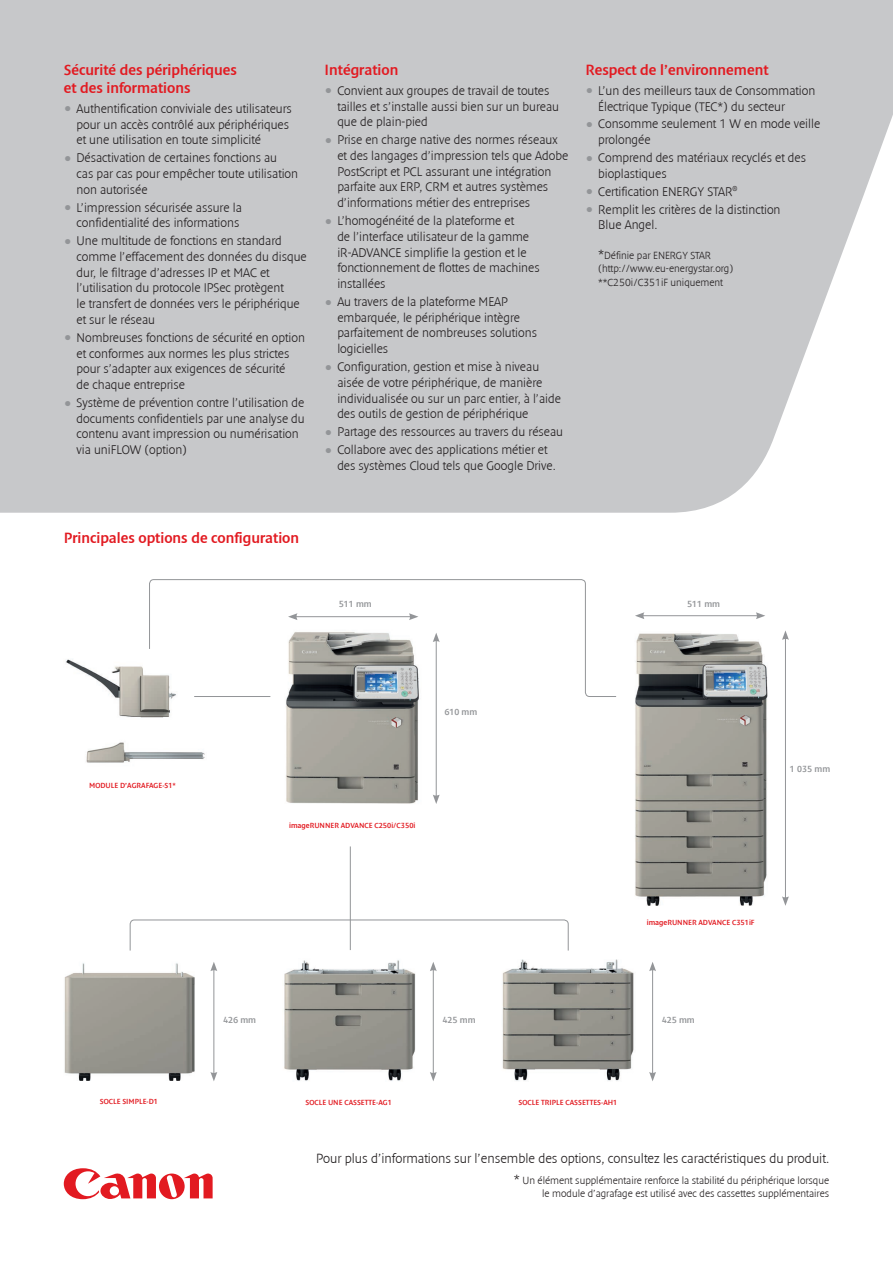
<style>
.page{position:relative;width:893px;height:1263px;background:#fff}
.page>*{position:absolute;margin:0;border:0;box-sizing:border-box;transform-origin:0 0}
.Bodycopy_8_11{font:15px/18px "Denda New";color:#e21a21}
.Bodycopy_8_11-2{font:300 13.5px "Denda New";color:#231f20}
.Bodycopy_8_11-3{font:300 12.75px/15.8px "Denda New";color:#231f20}
.Bodycopy_8_11-4{font:300 10.5px/13.5px "Denda New";color:#231f20}
.Balloon_text_bigger{font:9px "Denda New";color:#939598}
.Balloon_text_bigger-2{font:7.5px "Denda New";color:#e21a21}
.s1{font-size:27px;color:#939598}
.s2{font-size:13.5px}
</style>
<div class="page">
<svg style="left:64px;top:1168px;width:149px;height:31px"></svg>
<div style="left:0;top:0;width:893px;height:513px;background:#c7c8ca"></div>
<hr style="left:652px;top:969px;width:1px;height:105px;background:#939598">
<svg style="left:649px;top:1072px;width:7px;height:9px"></svg>
<svg style="left:649px;top:962px;width:7px;height:9px"></svg>
<img style="left:66px;top:659px;width:107px;height:59px">
<svg style="left:129px;top:919px;width:440px;height:32px"></svg>
<hr style="left:350px;top:846px;width:1px;height:104px;background:#939598">
<img style="left:502px;top:959px;width:132px;height:122px">
<img style="left:86px;top:742px;width:119px;height:21px">
<hr style="left:436px;top:640px;width:1px;height:157px;background:#939598">
<svg style="left:433px;top:794px;width:7px;height:10px"></svg>
<img style="left:286px;top:697px;width:133px;height:107px">
<img style="left:635px;top:633px;width:133px;height:273px">
<hr style="left:642px;top:615px;width:116px;height:1px;background:#939598">
<svg style="left:635px;top:612px;width:9px;height:7px"></svg>
<svg style="left:756px;top:612px;width:9px;height:7px"></svg>
<hr style="left:785px;top:637px;width:1px;height:262px;background:#939598">
<svg style="left:782px;top:896px;width:7px;height:10px"></svg>
<svg style="left:782px;top:630px;width:7px;height:10px"></svg>
<img style="left:284px;top:960px;width:132px;height:121px">
<hr style="left:433px;top:969px;width:1px;height:105px;background:#939598">
<svg style="left:430px;top:1072px;width:7px;height:9px"></svg>
<svg style="left:430px;top:962px;width:7px;height:9px"></svg>
<hr style="left:213px;top:969px;width:1px;height:105px;background:#939598">
<svg style="left:210px;top:1072px;width:7px;height:9px"></svg>
<svg style="left:210px;top:962px;width:7px;height:9px"></svg>
<img style="left:64px;top:963px;width:131px;height:118px">
<svg style="left:149px;top:579px;width:468px;height:118px"></svg>
<p class="Bodycopy_8_11" style="left:64px;top:61px;width:175px">Sécurité des périphériques et des informations</p>
<p class="Bodycopy_8_11-3" style="left:77px;top:101px;width:217px;text-indent:-13px"><span class="s1">•</span> Authentification conviviale des utilisateurs pour un accès contrôlé aux périphériques et une utilisation en toute simplicité</p>
<p class="Bodycopy_8_11-3" style="left:77px;top:150px;width:223px;text-indent:-13px"><span class="s1">•</span> Désactivation de certaines fonctions au<br>cas par cas pour empêcher toute utilisation non autorisée</p>
<p class="Bodycopy_8_11-3" style="left:64px;top:199px;width:179px;text-align:right"><span class="s1">•</span> L’impression sécurisée assure la confidentialité des informations</p>
<p class="Bodycopy_8_11-3" style="left:77px;top:233px;width:232px;text-indent:-13px"><span class="s1">•</span> Une multitude de fonctions en standard comme l’effacement des données du disque dur, le filtrage d’adresses IP et MAC et l’utilisation du protocole IPSec protègent<br>le transfert de données vers le périphérique et sur le réseau</p>
<p class="Bodycopy_8_11-3" style="left:77px;top:330px;width:230px;text-indent:-13px"><span class="s1">•</span> Nombreuses fonctions de sécurité en option et conformes aux normes les plus strictes pour s’adapter aux exigences de sécurité<br>de chaque entreprise</p>
<p class="Bodycopy_8_11-3" style="left:77px;top:395px;width:230px;text-indent:-13px"><span class="s1">•</span> Système de prévention contre l’utilisation de documents confidentiels par une analyse du contenu avant impression ou numérisation via uniFLOW (option)</p>
<p class="Bodycopy_8_11" style="left:325px;top:61px;width:75px">Intégration</p>
<p class="Bodycopy_8_11-3" style="left:337px;top:83px;width:223px;text-indent:-13px"><span class="s1">•</span> Convient aux groupes de travail de toutes tailles et s’installe aussi bien sur un bureau que de plain-pied</p>
<p class="Bodycopy_8_11-3" style="left:337px;top:132px;width:232px;text-indent:-13px"><span class="s1">•</span> Prise en charge native des normes réseaux et des langages d’impression tels que Adobe PostScript et PCL assurant une intégration parfaite aux ERP, CRM et autres systèmes d’informations métier des entreprises</p>
<p class="Bodycopy_8_11-3" style="left:337px;top:213px;width:204px;text-indent:-13px"><span class="s1">•</span> L’homogénéité de la plateforme et<br>de l’interface utilisateur de la gamme iR-ADVANCE simplifie la gestion et le fonctionnement de flottes de machines installées</p>
<p class="Bodycopy_8_11-3" style="left:337px;top:294px;width:201px;text-indent:-13px"><span class="s1">•</span> Au travers de la plateforme MEAP embarquée, le périphérique intègre parfaitement de nombreuses solutions logicielles</p>
<p class="Bodycopy_8_11-3" style="left:337px;top:359px;width:225px;text-indent:-13px"><span class="s1">•</span> Configuration, gestion et mise à niveau aisée de votre périphérique, de manière individualisée ou sur un parc entier, à l’aide des outils de gestion de périphérique</p>
<p class="Bodycopy_8_11-3" style="left:325px;top:424px;width:240px"><span class="s1">•</span> Partage des ressources au travers du réseau</p>
<p class="Bodycopy_8_11-3" style="left:337px;top:442px;width:220px;text-indent:-13px"><span class="s1">•</span> Collabore avec des applications métier et des systèmes Cloud tels que Google Drive.</p>
<p class="Bodycopy_8_11" style="left:585px;top:61px;width:185px">Respect de l’environnement</p>
<p class="Bodycopy_8_11-3" style="left:598px;top:83px;width:219px;text-indent:-13px"><span class="s1">•</span> L’un des meilleurs taux de Consommation<br>Électrique Typique (TEC*) du secteur</p>
<p class="Bodycopy_8_11-3" style="left:598px;top:116px;width:224px;text-indent:-13px"><span class="s1">•</span> Consomme seulement 1 W en mode veille prolongée</p>
<p class="Bodycopy_8_11-3" style="left:598px;top:150px;width:209px;text-indent:-13px"><span class="s1">•</span> Comprend des matériaux recyclés et des bioplastiques</p>
<p class="Bodycopy_8_11-3" style="left:585px;top:184px;width:153px"><span class="s1">•</span> Certification ENERGY STAR<sup>®</sup></p>
<p class="Bodycopy_8_11-3" style="left:598px;top:201px;width:184px;text-indent:-13px"><span class="s1">•</span> Remplit les critères de la distinction<br>Blue Angel.</p>
<p class="Bodycopy_8_11-4" style="left:598px;top:248px;width:137px"><span class="s2">*</span>Définie par ENERGY STAR (http://www.eu-energystar.org)</p>
<p class="Bodycopy_8_11-4" style="left:598px;top:275px;width:126px">**C250i/C351iF uniquement</p>
<p class="Bodycopy_8_11" style="left:64px;top:529px;width:237px">Principales options de configuration</p>
<p class="Balloon_text_bigger" style="left:339px;top:599px;width:35px">511 mm</p>
<p class="Balloon_text_bigger" style="left:687px;top:600px;width:35px">511 mm</p>
<p class="Balloon_text_bigger-2" style="left:89px;top:781px;width:88px">MODULE D’AGRAFAGE-S1*</p>
<p class="Balloon_text_bigger" style="left:444px;top:707px;width:35px">610 mm</p>
<p class="Balloon_text_bigger-2" style="left:289px;top:821px;width:128px">imageRUNNER ADVANCE C250i/C350i</p>
<p class="Balloon_text_bigger" style="left:790px;top:764px;width:42px">1 035 mm</p>
<p class="Balloon_text_bigger-2" style="left:647px;top:919px;width:109px">imageRUNNER ADVANCE C351iF</p>
<p class="Balloon_text_bigger" style="left:223px;top:1015px;width:35px">426 mm</p>
<p class="Balloon_text_bigger" style="left:442px;top:1015px;width:35px">425 mm</p>
<p class="Balloon_text_bigger" style="left:662px;top:1015px;width:35px">425 mm</p>
<p class="Balloon_text_bigger-2" style="left:100px;top:1097px;width:60px">SOCLE SIMPLE-D1</p>
<p class="Balloon_text_bigger-2" style="left:305px;top:1098px;width:88px">SOCLE UNE CASSETTE-AG1</p>
<p class="Balloon_text_bigger-2" style="left:519px;top:1098px;width:100px">SOCLE TRIPLE CASSETTES-AH1</p>
<p class="Bodycopy_8_11-2" style="left:316px;top:1151px;width:514px">Pour plus d’informations sur l’ensemble des options, consultez les caractéristiques du produit.</p>
<p class="Bodycopy_8_11-4" style="left:514px;top:1173px;width:317px;text-align:right"><span class="s2">*</span> Un élément supplémentaire renforce la stabilité du périphérique lorsque le module d’agrafage est utilisé avec des cassettes supplémentaires</p>
</div>
